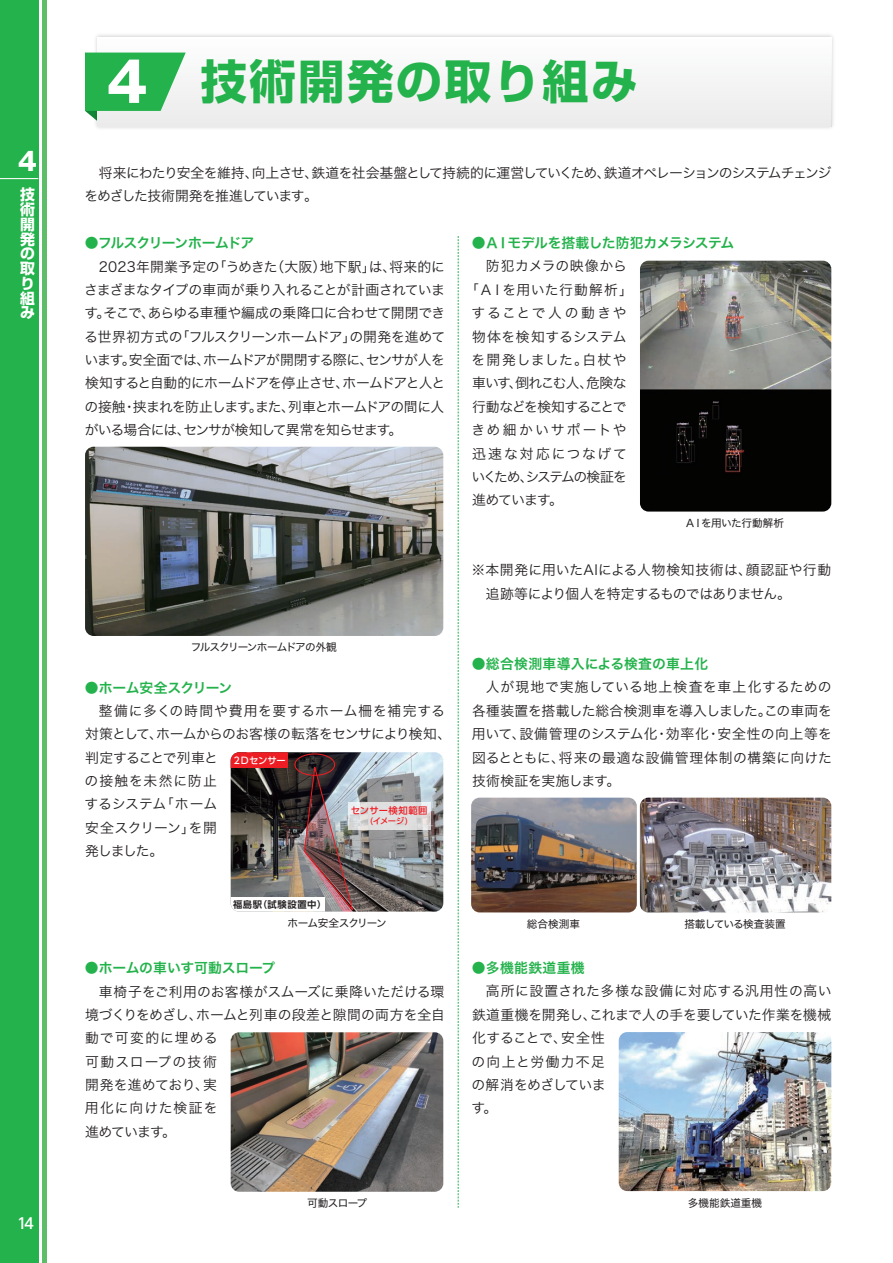
<style>
.page{position:relative;width:893px;height:1263px;background:#fff}
.page>*{position:absolute;margin:0;border:0;box-sizing:border-box;transform-origin:0 0}
.t1{font:700 46.5px "Shin Go Pr 6 N";letter-spacing:.05em;color:#23b24b}
.t2{font:700 25.5px "Gothic MB101 Pro";color:#fff}
.t3{font:700 14.85px/14.7px "Shin Go Pro";color:#fff}
.t4{font:500 14.85px "UD Shin Go Pro";color:#fff}
.t5{font:13.8px/23.4px "Hira Kaku Pro N W3";color:#231f20}
.t6{font:13.8px/23.4px "Hira Kaku Pro N W3";letter-spacing:.025em;color:#231f20}
.t7{font:13.8px/23.4px "Hira Kaku Pro N W3";letter-spacing:-.07em;color:#231f20}
.t8{font:13.8px "Hira Kaku Pro N W6";letter-spacing:.025em;color:#23b24b}
.t9{font:13.8px "Hira Kaku Pro N W3";letter-spacing:.035em;color:#231f20}
.t10{font:13.8px "Hira Kaku Pro N W6";letter-spacing:-.04em;color:#23b24b}
.t11{font:13.8px "Hira Kaku Pro N W6";letter-spacing:-.02em;color:#23b24b}
.t12{font:13.8px "Hira Kaku Pro N W6";letter-spacing:-.055em;color:#23b24b}
.t13{font:13.8px "Hira Kaku Pro N W3";letter-spacing:-.06em;color:#231f20}
.t14{font:13.8px "Hira Kaku Pro N W3";letter-spacing:-.105em;color:#231f20}
.t15{font:13.8px "Hira Kaku Pro N W3";letter-spacing:-.09em;color:#231f20}
.t16{font:13.8px "Hira Kaku Pro N W6";letter-spacing:-.045em;color:#23b24b}
.t17{font:13.8px "Hira Kaku Pro N W3";letter-spacing:.02em;color:#231f20}
.t18{font:13.8px "Hira Kaku Pro N W3";letter-spacing:.07em;color:#231f20}
.t19{font:13.8px "Hira Kaku Pro N W3";letter-spacing:.125em;color:#231f20}
.t20{font:13.8px "Hira Kaku Pro N W3";letter-spacing:.15em;color:#231f20}
.t21{font:13.8px "Hira Kaku Pro N W3";letter-spacing:.145em;color:#231f20}
.t22{font:10.65px "Hira Kaku Pro N W4";letter-spacing:-.045em;color:#231f20}
.t23{font:10.65px "Hira Kaku Pro N W4";letter-spacing:-.095em;color:#231f20}
.t24{font:10.65px "Hira Kaku Pro N W4";letter-spacing:-.085em;color:#231f20}
.t25{font:10.65px "Hira Kaku Pro N W4";color:#231f20}
.t26{font:700 9.3px "UD Shin Go Pr 6 N De";letter-spacing:.06em;color:#231f20}
.t27{font:500 9.3px "UD Shin Go Pr 6 N";letter-spacing:.04em;color:#ee1d23}
.t28{font:500 9.3px "UD Shin Go Pr 6 N";letter-spacing:-.03em;color:#fff}
.t29{font:500 8.25px "UD Shin Go Pr 6 N";color:#ee1d23}
.s1{font-family:"Gothic MB101 Pro";font-size:55.05px;color:#fff}
</style>
<div class="page">
<div style="left:96px;top:35px;width:737px;height:93px;background:#ececec"></div>
<div style="left:98px;top:37px;width:733px;height:89px;background:#f4f5f4"></div>
<svg style="left:85px;top:52px;width:101px;height:73px"></svg>
<svg style="left:458px;top:236px;width:1px;height:972px"></svg>
<img style="left:85px;top:447px;width:358px;height:189px">
<img style="left:231px;top:752px;width:212px;height:160px">
<div style="left:231px;top:752px;width:57px;height:15px;background:#ee1d23"></div>
<div style="left:231px;top:897px;width:94px;height:15px;background:#fff"></div>
<svg style="left:355px;top:802px;width:76px;height:27px;background:#dedede"></svg>
<div style="left:294px;top:753px;width:41px;height:23px;border:1px solid #ee1d23;border-radius:50%"></div>
<img style="left:303px;top:762px;width:52px;height:150px">
<img style="left:231px;top:1032px;width:212px;height:160px">
<img style="left:640px;top:261px;width:191px;height:251px">
<img style="left:471px;top:798px;width:166px;height:114px">
<img style="left:640px;top:798px;width:191px;height:114px">
<img style="left:619px;top:1032px;width:212px;height:159px">
<div style="left:0;top:0;width:38px;height:1263px;background:#23b24b"></div>
<hr style="left:0;top:178px;width:38px;height:1px;background:#fff">
<hr style="left:43px;top:0;width:4px;height:1263px;background:#5ebd68">
<h2 class="t2" style="left:18px;top:140px;width:21px">4</h2>
<p class="t3" style="left:20px;top:186px;width:16px">技術開発の取り組み</p>
<p class="t4" style="left:17px;top:1211px;width:19px">14</p>
<h1 class="t1" style="left:106px;top:45px;width:533px"><span class="s1">4</span> 技術開発の取り組み</h1>
<p class="t7" style="left:85px;top:160px;width:748px;text-indent:14px">将来にわたり安全を維持、向上させ、鉄道を社会基盤として持続的に運営していくため、鉄道オペレーションのシステムチェンジをめざした技術開発を推進しています。</p>
<p class="t12" style="left:85px;top:230px;width:171px">●フルスクリーンホームドア</p>
<p class="t5" style="left:84px;top:254px;width:363px;text-align:justify;text-indent:15px">2023年開業予定の「うめきた（大阪）地下駅」は、将来的にさまざまなタイプの車両が乗り入れることが計画されています。そこで、あらゆる車種や編成の乗降口に合わせて開閉できる世界初方式の「フルスクリーンホームドア」の開発を進めています。安全面では、ホームドアが開閉する際に、センサが人を検知すると自動的にホームドアを停止させ、ホームドアと人との接触・挟まれを防止します。また、列車とホームドアの間に人がいる場合には、センサが検知して異常を知らせます。</p>
<p class="t23" style="left:191px;top:638px;width:147px">フルスクリーンホームドアの外観</p>
<p class="t16" style="left:85px;top:675px;width:149px">●ホーム安全スクリーン</p>
<p class="t5" style="left:84px;top:698px;width:368px;text-indent:14px">整備に多くの時間や費用を要するホーム柵を補完する対策として、ホームからのお客様の転落をセンサにより検知、判定することで列車と<br>の接触を未然に防止<br>するシステム「ホーム<br>安全スクリーン」を開<br>発しました。</p>
<p class="t28" style="left:232px;top:752px;width:55px">２Ｄセンサー</p>
<p class="t27" style="left:351px;top:803px;width:78px">センサー検知範囲</p>
<p class="t29" style="left:370px;top:814px;width:39px">(イメージ)</p>
<p class="t26" style="left:233px;top:897px;width:95px">福島駅（試験設置中）</p>
<p class="t24" style="left:288px;top:914px;width:101px">ホーム安全スクリーン</p>
<p class="t11" style="left:85px;top:955px;width:192px">●ホームの車いす可動スロープ</p>
<p class="t5" style="left:85px;top:979px;width:362px;text-indent:14px">車椅子をご利用のお客様がスムーズに乗降いただける環境づくりをめざし、ホームと列車の段差と隙間の両方を全自動で可変的に埋める<br>可動スロープの技術<br>開発を進めており、実<br>用化に向けた検証を<br>進めています。</p>
<p class="t22" style="left:307px;top:1194px;width:62px">可動スロープ</p>
<p class="t10" style="left:472px;top:230px;width:264px">●ＡＩモデルを搭載した防犯カメラシステム</p>
<p class="t9" style="left:486px;top:254px;width:143px">防犯カメラの映像から</p>
<p class="t9" style="left:465px;top:277px;width:169px">「ＡＩを用いた行動解析」</p>
<p class="t19" style="left:471px;top:301px;width:157px">することで人の動きや</p>
<p class="t17" style="left:472px;top:324px;width:156px">物体を検知するシステム</p>
<p class="t18" style="left:471px;top:347px;width:157px">を開発しました。白杖や</p>
<p class="t13" style="left:472px;top:371px;width:156px">車いす、倒れこむ人、危険な</p>
<p class="t15" style="left:472px;top:394px;width:156px">行動などを検知することで</p>
<p class="t20" style="left:471px;top:418px;width:157px">きめ細かいサポートや</p>
<p class="t21" style="left:472px;top:441px;width:156px">迅速な対応につなげて</p>
<p class="t14" style="left:471px;top:464px;width:157px">いくため、システムの検証を</p>
<p class="t5" style="left:472px;top:487px;width:93px">進めています。</p>
<p class="t22" style="left:685px;top:514px;width:101px">ＡＩを用いた行動解析</p>
<p class="t5" style="left:486px;top:558px;width:347px;text-indent:-14px">※本開発に用いたAIによる人物検知技術は、顔認証や行動追跡等により個人を特定するものではありません。</p>
<p class="t8" style="left:472px;top:651px;width:238px">●総合検測車導入による検査の車上化</p>
<p class="t5" style="left:472px;top:674px;width:362px;text-align:justify;text-indent:14px">人が現地で実施している地上検査を車上化するための各種装置を搭載した総合検測車を導入しました。この車両を用いて、設備管理のシステム化・効率化・安全性の向上等を図るとともに、将来の最適な設備管理体制の構築に向けた技術検証を実施します。</p>
<p class="t22" style="left:527px;top:914px;width:55px">総合検測車</p>
<p class="t22" style="left:684px;top:914px;width:103px">搭載している検査装置</p>
<p class="t8" style="left:472px;top:955px;width:114px">●多機能鉄道重機</p>
<p class="t6" style="left:471px;top:978px;width:362px;text-indent:14px">高所に設置された多様な設備に対応する汎用性の高い鉄道重機を開発し、これまで人の手を要していた作業を機械化することで、安全性<br>の向上と労働力不足<br>の解消をめざしていま<br>す。</p>
<p class="t25" style="left:688px;top:1194px;width:76px">多機能鉄道重機</p>
</div>
